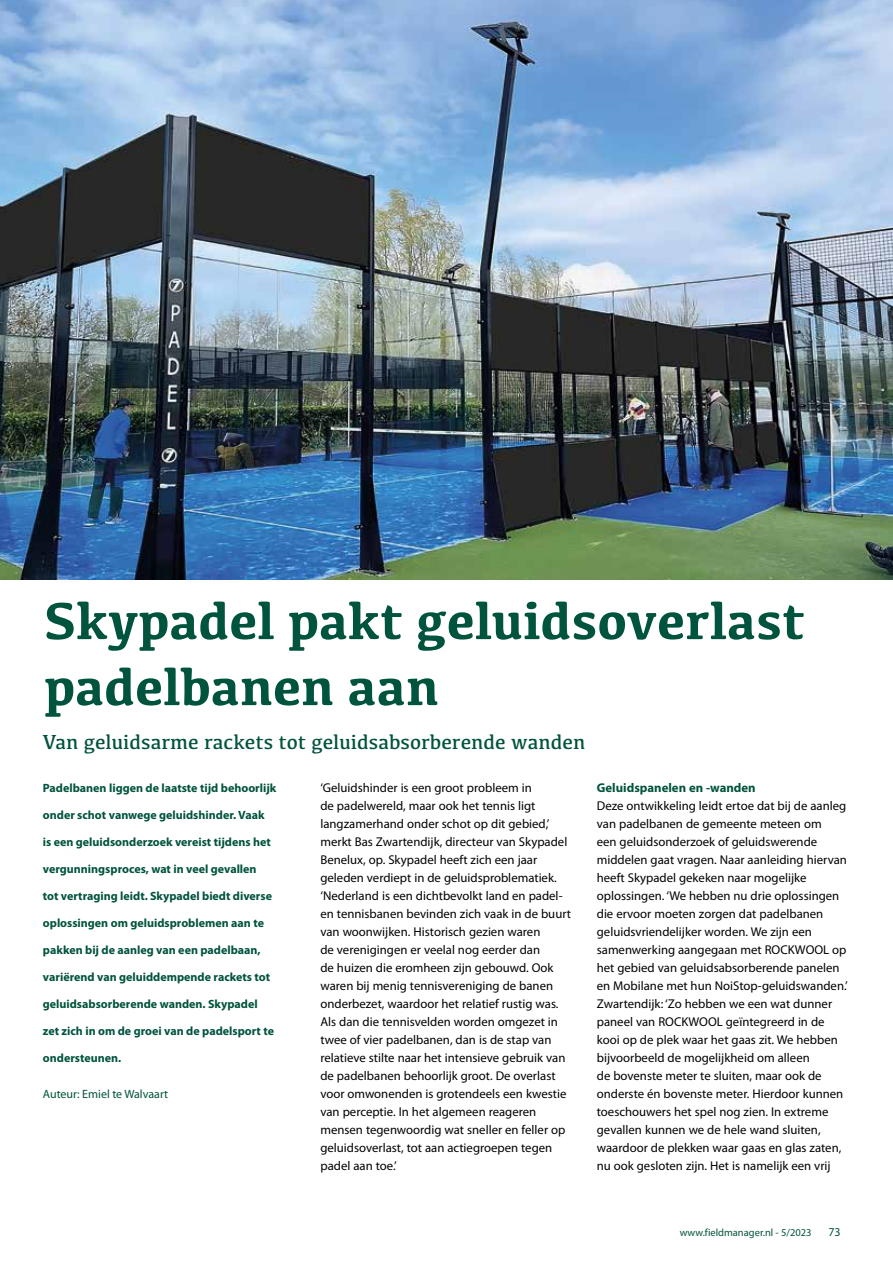
<style>
.page{position:relative;width:893px;height:1263px;background:#fff}
.page>*{position:absolute;margin:0;border:0;box-sizing:border-box;transform-origin:0 0}
.t1{font:700 54px/66px "Kefa";color:#00533d}
.t2{font:21px "Kefa";color:#00533d}
.t3{font:12.75px/18px "Myriad Pro";color:#000}
.t4{font:700 12.75px "Myriad Pro";color:#00533d}
.t5{font:700 12px "Myriad Pro";color:#00533d}
.t6{font:12px "Myriad Pro";color:#00533d}
.t7{font:10.5px "Myriad Pro";color:#00533d}
</style>
<div class="page">
<img style="left:0;top:0;width:893px;height:579px">
<h1 class="t1" style="left:44px;top:585px;width:762px">Skypadel pakt geluidsoverlast padelbanen aan</h1>
<h2 class="t2" style="left:43px;top:728px;width:544px">Van geluidsarme rackets tot geluidsabsorberende wanden</h2>
<p class="t5" style="left:43px;top:780px;width:235px">Padelbanen liggen de laatste tijd behoorlijk</p>
<p class="t5" style="left:43px;top:807px;width:223px">onder schot vanwege geluidshinder. Vaak</p>
<p class="t5" style="left:43px;top:834px;width:229px">is een geluidsonderzoek vereist tijdens het</p>
<p class="t5" style="left:43px;top:861px;width:215px">vergunningsproces, wat in veel gevallen</p>
<p class="t5" style="left:43px;top:888px;width:231px">tot vertraging leidt. Skypadel biedt diverse</p>
<p class="t5" style="left:43px;top:915px;width:223px">oplossingen om geluidsproblemen aan te</p>
<p class="t5" style="left:43px;top:942px;width:219px">pakken bij de aanleg van een padelbaan,</p>
<p class="t5" style="left:43px;top:969px;width:229px">variërend van geluiddempende rackets tot</p>
<p class="t5" style="left:43px;top:996px;width:216px">geluidsabsorberende wanden. Skypadel</p>
<p class="t5" style="left:43px;top:1023px;width:233px">zet zich in om de groei van de padelsport te</p>
<p class="t5" style="left:43px;top:1050px;width:80px">ondersteunen.</p>
<p class="t6" style="left:43px;top:1087px;width:127px">Auteur: Emiel te Walvaart</p>
<p class="t3" style="left:320px;top:779px;width:252px">‘Geluidshinder is een groot probleem in<br>de padelwereld, maar ook het tennis ligt langzamerhand onder schot op dit gebied,’ merkt Bas Zwartendijk, directeur van Skypadel Benelux, op. Skypadel heeft zich een jaar geleden verdiept in de geluidsproblematiek. ‘Nederland is een dichtbevolkt land en padel&shy;en tennisbanen bevinden zich vaak in de buurt van woonwijken. Historisch gezien waren<br>de verenigingen er veelal nog eerder dan<br>de huizen die eromheen zijn gebouwd. Ook waren bij menig tennisvereniging de banen onderbezet, waardoor het relatief rustig was.<br>Als dan die tennisvelden worden omgezet in twee of vier padelbanen, dan is de stap van relatieve stilte naar het intensieve gebruik van de padelbanen behoorlijk groot. De overlast voor omwonenden is grotendeels een kwestie van perceptie. In het algemeen reageren mensen tegenwoordig wat sneller en feller op geluidsoverlast, tot aan actiegroepen tegen padel aan toe.’</p>
<p class="t4" style="left:597px;top:779px;width:160px">Geluidspanelen en -wanden</p>
<p class="t3" style="left:597px;top:797px;width:253px">Deze ontwikkeling leidt ertoe dat bij de aanleg van padelbanen de gemeente meteen om<br>een geluidsonderzoek of geluidswerende middelen gaat vragen. Naar aanleiding hiervan heeft Skypadel gekeken naar mogelijke oplossingen. ‘We hebben nu drie oplossingen die ervoor moeten zorgen dat padelbanen geluidsvriendelijker worden. We zijn een samenwerking aangegaan met ROCKWOOL op het gebied van geluidsabsorberende panelen en Mobilane met hun NoiStop-geluidswanden.’ Zwartendijk: ‘Zo hebben we een wat dunner paneel van ROCKWOOL geïntegreerd in de kooi op de plek waar het gaas zit. We hebben bijvoorbeeld de mogelijkheid om alleen<br>de bovenste meter te sluiten, maar ook de onderste én bovenste meter. Hierdoor kunnen toeschouwers het spel nog zien. In extreme gevallen kunnen we de hele wand sluiten, waardoor de plekken waar gaas en glas zaten, nu ook gesloten zijn. Het is namelijk een vrij</p>
<p class="t7" style="left:680px;top:1226px;width:133px">www.fieldmanager.nl - 5/2023</p>
<p class="t6" style="left:828px;top:1224px;width:14px">73</p>
</div>
